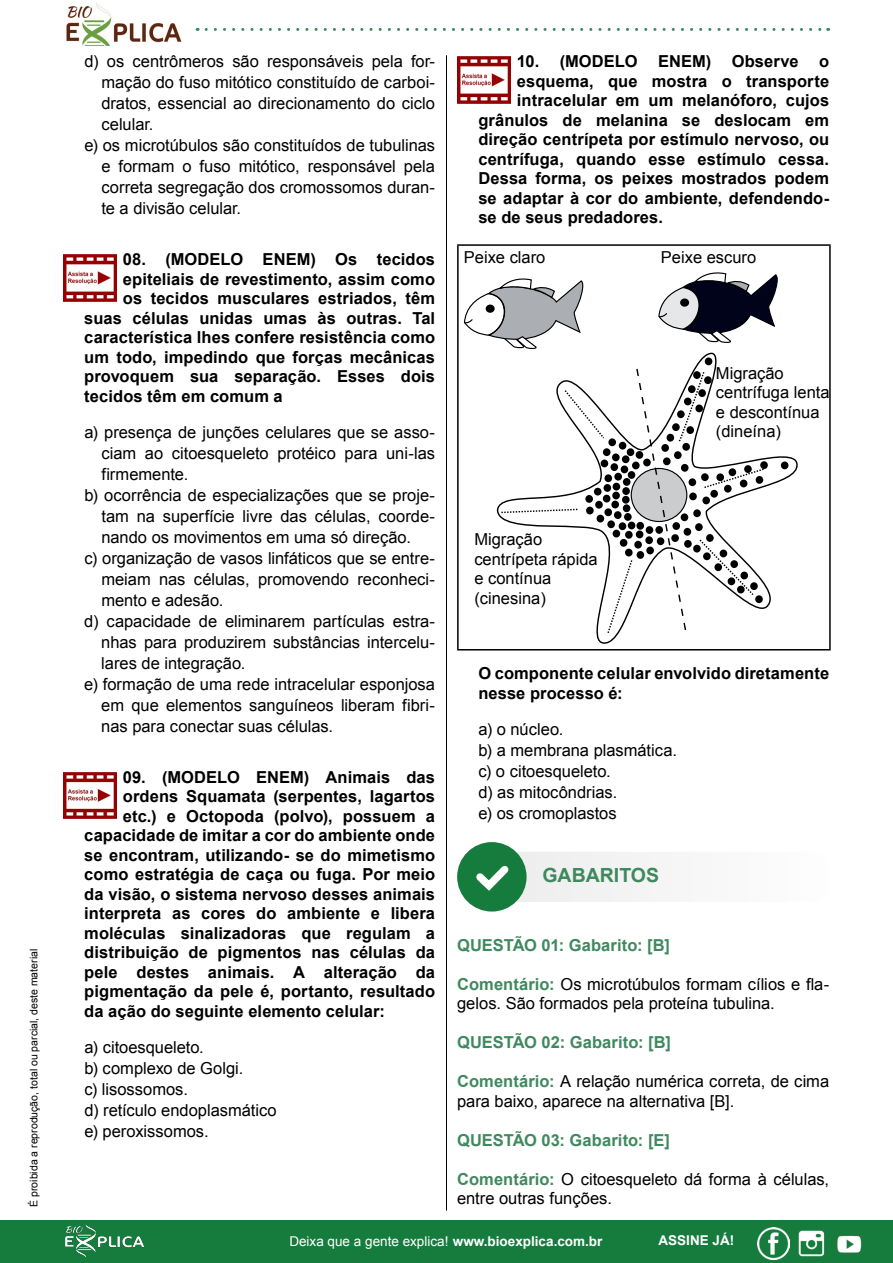
<style>
.page{position:relative;width:893px;height:1263px;background:#fff}
.page>*{position:absolute;margin:0;border:0;box-sizing:border-box;transform-origin:0 0}
.t1{font:700 19.5px "Arial";color:#3f895e}
.t2{font:16.5px/19.5px "Arial";color:#000}
.t3{font:700 16.5px/19.5px "Arial";letter-spacing:.005em;color:#000}
.t4{font:700 16.5px "Arial";letter-spacing:.005em;color:#3f895e}
.t5{font:13.5px "Arial";color:#fff}
.t6{font:700 13.5px "Arial";color:#fff}
.t7{font:10.5px "Arial";color:#000}
.s1{font-weight:700;color:#3f895e}
.s2{font-weight:700}
</style>
<div class="page">
<img style="left:66px;top:3px;width:116px;height:43px">
<div style="left:0;top:1220px;width:893px;height:43px;background:#167c3e"></div>
<img style="left:758px;top:1227px;width:32px;height:32px">
<img style="left:798px;top:1230px;width:27px;height:27px">
<img style="left:837px;top:1235px;width:25px;height:18px">
<svg style="left:206px;top:28px;width:623px;height:3px"></svg>
<img style="left:65px;top:1224px;width:80px;height:32px">
<hr style="left:446px;top:55px;width:1px;height:1155px;background:#000">
<img style="left:63px;top:254px;width:53px;height:48px">
<img style="left:63px;top:772px;width:53px;height:47px">
<img style="left:457px;top:56px;width:53px;height:48px">
<hr style="left:457px;top:244px;width:374px;height:2px;background:#000">
<hr style="left:457px;top:246px;width:2px;height:403px;background:#000">
<hr style="left:829px;top:246px;width:2px;height:403px;background:#000">
<hr style="left:457px;top:649px;width:374px;height:1px;background:#000">
<svg style="left:464px;top:272px;width:314px;height:77px"></svg>
<svg style="left:496px;top:352px;width:302px;height:292px"></svg>
<div style="left:705px;top:357px;width:7px;height:8px;background:#000;border-radius:50%"></div>
<div style="left:781px;top:461px;width:7px;height:8px;background:#000;border-radius:50%"></div>
<svg style="left:500px;top:369px;width:266px;height:266px"></svg>
<div style="left:489px;top:852px;width:340px;height:50px;background:#f6f6f6;border-radius:18px"></div>
<div style="left:457px;top:842px;width:70px;height:69px;background:#167c3e;border-radius:50%"></div>
<svg style="left:476px;top:866px;width:39px;height:38px"></svg>
<p class="t7" style="left:27px;top:1207px;width:259px;rotate:-90deg">É proibida a reprodução, total ou parcial, deste material</p>
<p class="t2" style="left:84px;top:52px;width:352px">d) os centrômeros são responsáveis pela for-</p>
<p class="t2" style="left:101px;top:73px;width:335px">mação do fuso mitótico constituído de carboi-</p>
<p class="t2" style="left:101px;top:94px;width:335px">dratos, essencial ao direcionamento do ciclo</p>
<p class="t2" style="left:101px;top:115px;width:54px">celular.</p>
<p class="t2" style="left:84px;top:136px;width:352px">e) os microtúbulos são constituídos de tubulinas</p>
<p class="t2" style="left:101px;top:157px;width:335px">e formam o fuso mitótico, responsável pela</p>
<p class="t2" style="left:101px;top:178px;width:335px">correta segregação dos cromossomos duran-</p>
<p class="t2" style="left:101px;top:199px;width:141px">te a divisão celular.</p>
<p class="t3" style="left:123px;top:250px;width:314px">08. (MODELO ENEM) Os tecidos</p>
<p class="t3" style="left:123px;top:270px;width:314px">epiteliais de revestimento, assim como</p>
<p class="t3" style="left:123px;top:289px;width:314px">os tecidos musculares estriados, têm</p>
<p class="t3" style="left:84px;top:309px;width:352px">suas células unidas umas às outras. Tal</p>
<p class="t3" style="left:84px;top:328px;width:352px">característica lhes confere resistência como</p>
<p class="t3" style="left:84px;top:348px;width:352px">um todo, impedindo que forças mecânicas</p>
<p class="t3" style="left:84px;top:367px;width:352px">provoquem sua separação. Esses dois</p>
<p class="t3" style="left:84px;top:387px;width:200px">tecidos têm em comum a</p>
<p class="t2" style="left:84px;top:422px;width:352px">a) presença de junções celulares que se asso-</p>
<p class="t2" style="left:101px;top:443px;width:335px">ciam ao citoesqueleto protéico para uni-las</p>
<p class="t2" style="left:101px;top:464px;width:89px">firmemente.</p>
<p class="t2" style="left:84px;top:485px;width:352px">b) ocorrência de especializações que se proje-</p>
<p class="t2" style="left:101px;top:506px;width:335px">tam na superfície livre das células, coorde-</p>
<p class="t2" style="left:101px;top:527px;width:311px">nando os movimentos em uma só direção.</p>
<p class="t2" style="left:84px;top:548px;width:352px">c) organização de vasos linfáticos que se entre-</p>
<p class="t2" style="left:101px;top:569px;width:335px">meiam nas células, promovendo reconheci-</p>
<p class="t2" style="left:101px;top:590px;width:124px">mento e adesão.</p>
<p class="t2" style="left:84px;top:611px;width:352px">d) capacidade de eliminarem partículas estra-</p>
<p class="t2" style="left:101px;top:632px;width:335px">nhas para produzirem substâncias intercelu-</p>
<p class="t2" style="left:101px;top:653px;width:146px">lares de integração.</p>
<p class="t2" style="left:84px;top:674px;width:352px">e) formação de uma rede intracelular esponjosa</p>
<p class="t2" style="left:101px;top:696px;width:335px">em que elementos sanguíneos liberam fibri-</p>
<p class="t2" style="left:101px;top:717px;width:233px">nas para conectar suas células.</p>
<p class="t3" style="left:123px;top:768px;width:314px">09. (MODELO ENEM) Animais das</p>
<p class="t3" style="left:123px;top:787px;width:314px">ordens Squamata (serpentes, lagartos</p>
<p class="t3" style="left:123px;top:807px;width:314px">etc.) e Octopoda (polvo), possuem a</p>
<p class="t3" style="left:84px;top:826px;width:352px">capacidade de imitar a cor do ambiente onde</p>
<p class="t3" style="left:84px;top:846px;width:352px">se encontram, utilizando- se do mimetismo</p>
<p class="t3" style="left:84px;top:865px;width:352px">como estratégia de caça ou fuga. Por meio</p>
<p class="t3" style="left:84px;top:885px;width:352px">da visão, o sistema nervoso desses animais</p>
<p class="t3" style="left:84px;top:904px;width:352px">interpreta as cores do ambiente e libera</p>
<p class="t3" style="left:84px;top:924px;width:352px">moléculas sinalizadoras que regulam a</p>
<p class="t3" style="left:84px;top:943px;width:352px">distribuição de pigmentos nas células da</p>
<p class="t3" style="left:84px;top:963px;width:352px">pele destes animais. A alteração da</p>
<p class="t3" style="left:84px;top:982px;width:352px">pigmentação da pele é, portanto, resultado</p>
<p class="t3" style="left:84px;top:1002px;width:302px">da ação do seguinte elemento celular:</p>
<p class="t2" style="left:84px;top:1037px;width:194px;line-height:21px">a) citoesqueleto.<br>b) complexo de Golgi.<br>c) lisossomos.<br>d) retículo endoplasmático e) peroxissomos.</p>
<p class="t3" style="left:517px;top:52px;width:314px">10. (MODELO ENEM) Observe o</p>
<p class="t3" style="left:517px;top:72px;width:314px">esquema, que mostra o transporte</p>
<p class="t3" style="left:517px;top:91px;width:314px">intracelular em um melanóforo, cujos</p>
<p class="t3" style="left:478px;top:111px;width:352px">grânulos de melanina se deslocam em</p>
<p class="t3" style="left:478px;top:130px;width:352px">direção centrípeta por estímulo nervoso, ou</p>
<p class="t3" style="left:478px;top:150px;width:352px">centrífuga, quando esse estímulo cessa.</p>
<p class="t3" style="left:478px;top:169px;width:352px">Dessa forma, os peixes mostrados podem</p>
<p class="t3" style="left:478px;top:189px;width:352px">se adaptar à cor do ambiente, defendendo-</p>
<p class="t3" style="left:478px;top:208px;width:186px">se de seus predadores.</p>
<p class="t2" style="left:464px;top:248px;width:83px">Peixe claro</p>
<p class="t2" style="left:661px;top:248px;width:97px">Peixe escuro</p>
<p class="t2" style="left:474px;top:530px;width:125px">Migração centrípeta rápida e contínua (cinesina)</p>
<p class="t2" style="left:716px;top:363px;width:115px">Migração centrífuga lenta e descontínua (dineína)</p>
<p class="t3" style="left:478px;top:664px;width:352px">O componente celular envolvido diretamente nesse processo é:</p>
<p class="t2" style="left:478px;top:718px;width:200px;line-height:21px">a) o núcleo.<br>b) a membrana plasmática. c) o citoesqueleto.<br>d) as mitocôndrias.<br>e) os cromoplastos</p>
<p class="t1" style="left:542px;top:862px;width:118px">GABARITOS</p>
<p class="t4" style="left:457px;top:934px;width:214px">QUESTÃO 01: Gabarito: [B]</p>
<p class="t2" style="left:457px;top:974px;width:374px"><span class="s1">Comentário:</span> Os microtúbulos formam cílios e fla&shy;gelos. São formados pela proteína tubulina.</p>
<p class="t4" style="left:457px;top:1031px;width:215px">QUESTÃO 02: Gabarito: [B]</p>
<p class="t2" style="left:457px;top:1072px;width:374px"><span class="s1">Comentário:</span> A relação numérica correta, de cima para baixo, aparece na alternativa [B].</p>
<p class="t4" style="left:457px;top:1129px;width:214px">QUESTÃO 03: Gabarito: [E]</p>
<p class="t2" style="left:457px;top:1169px;width:374px"><span class="s1">Comentário:</span> O citoesqueleto dá forma à células, entre outras funções.</p>
<p class="t5" style="left:289px;top:1232px;width:315px">Deixa que a gente explica! <span class="s2">www.bioexplica.com.br</span></p>
<p class="t6" style="left:658px;top:1231px;width:77px">ASSINE JÁ!</p>
</div>
